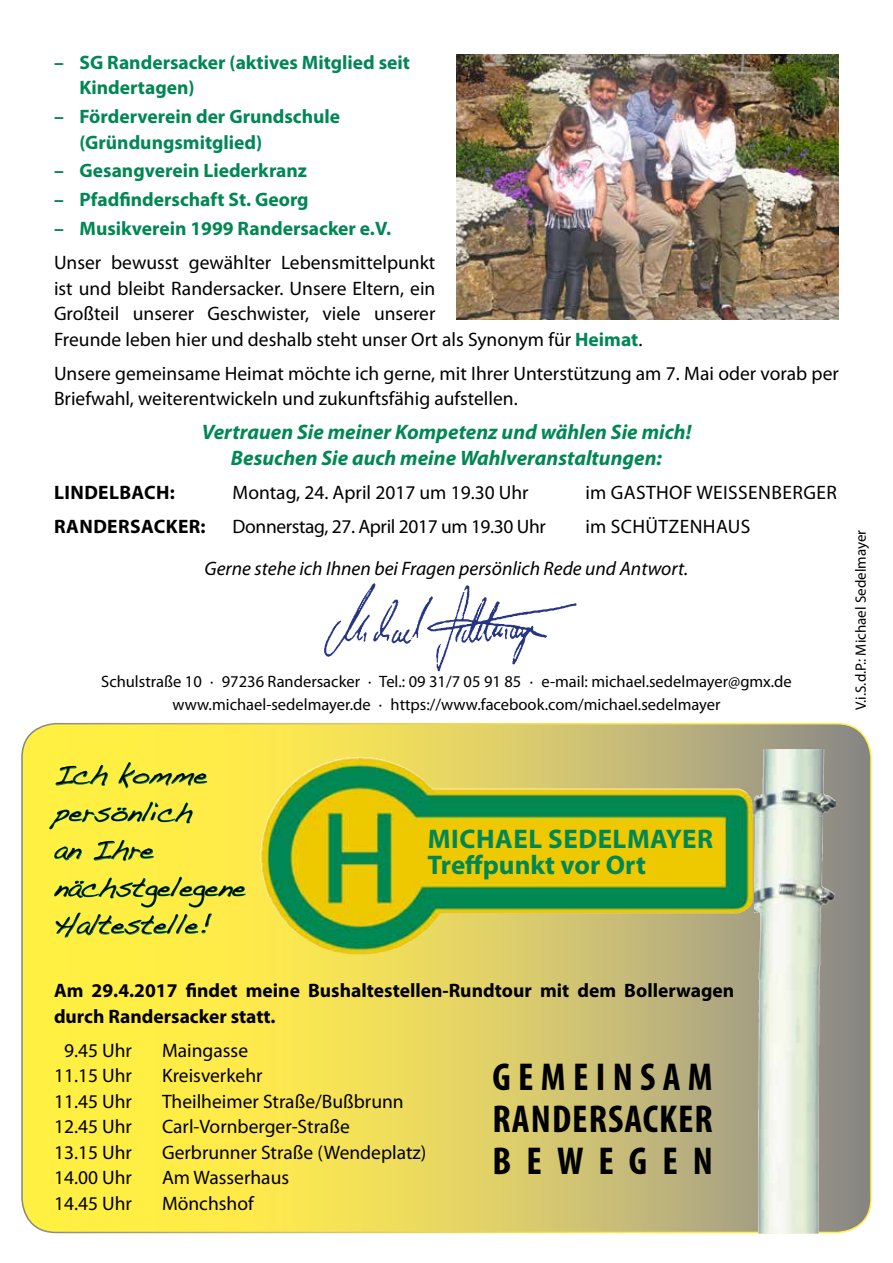
<style>
.page{position:relative;width:893px;height:1263px;background:#fff}
.page>*{position:absolute;margin:0;border:0;box-sizing:border-box;transform-origin:0 0}
.t1{font:700 condensed 39px/42px "Myriad Pro";letter-spacing:.185em;color:#000;text-align:justify}
.t2{font:27px/37.5px "Handwriting Dakota";color:#000}
.t3{font:700 27px/25.5px "Myriad Pro";letter-spacing:.02em;color:#008754}
.t4{font:italic 700 21px/25.5px "Myriad Pro";color:#008754;text-align:center}
.t5{font:19.5px/25.5px "Myriad Pro";color:#000}
.t6{font:700 19.5px/25.5px "Myriad Pro";color:#008754}
.t7{font:700 19.5px/25.5px "Myriad Pro";color:#000}
.t8{font:italic 19.5px "Myriad Pro";color:#000}
.t9{font:19.5px "Myriad Pro";letter-spacing:.02em;color:#000}
.t10{font:19.5px "Myriad Pro";letter-spacing:-.02em;color:#000}
.t11{font:700 19.5px "Myriad Pro";letter-spacing:.02em;color:#000}
.t12{font:16.5px/22.5px "Myriad Pro";color:#000;text-align:center}
.t13{font:15px "Myriad Pro";color:#000}
.s1{font-weight:700;color:#008754}
</style>
<div class="page">
<svg style="left:22px;top:724px;width:849px;height:508px;background:#d4cc56"></svg>
<img style="left:457px;top:54px;width:382px;height:265px">
<img style="left:324px;top:583px;width:253px;height:89px">
<svg style="left:55px;top:765px;width:53px;height:21px"></svg>
<svg style="left:118px;top:761px;width:90px;height:28px;background:#d5dc47"></svg>
<svg style="left:49px;top:801px;width:144px;height:28px;background:#d5dd45"></svg>
<svg style="left:54px;top:846px;width:28px;height:14px"></svg>
<svg style="left:94px;top:840px;width:61px;height:21px"></svg>
<svg style="left:54px;top:876px;width:193px;height:62px;background:#d7dd47"></svg>
<img style="left:260px;top:757px;width:98px;height:183px">
<img style="left:754px;top:749px;width:82px;height:433px">
<img style="left:758px;top:1181px;width:61px;height:52px">
<p class="t6" style="left:80px;top:49px;width:332px;text-indent:-26px">– SG Randersacker (aktives Mitglied seit<br>Kindertagen)</p>
<p class="t6" style="left:80px;top:103px;width:262px;text-indent:-26px">– Förderverein der Grundschule (Gründungsmitglied)</p>
<p class="t6" style="left:54px;top:157px;width:255px">– Gesangverein Liederkranz</p>
<p class="t6" style="left:54px;top:186px;width:256px">– Pfadfinderschaft St. Georg</p>
<p class="t6" style="left:54px;top:215px;width:339px">– Musikverein 1999 Randersacker e.V.</p>
<p class="t5" style="left:54px;top:250px;width:590px">Unser bewusst gewählter Lebensmittelpunkt<br>ist und bleibt Randersacker. Unsere Eltern, ein<br>Großteil unserer Geschwister, viele unserer<br>Freunde leben hier und deshalb steht unser Ort als Synonym für <span class="s1">Heimat</span>.</p>
<p class="t5" style="left:54px;top:360px;width:786px">Unsere gemeinsame Heimat möchte ich gerne, mit Ihrer Unterstützung am 7. Mai oder vorab per<br>Briefwahl, weiterentwickeln und zukunftsfähig aufstellen.</p>
<p class="t4" style="left:202px;top:419px;width:491px">Vertrauen Sie meiner Kompetenz und wählen Sie mich!<br>Besuchen Sie auch meine Wahlveranstaltungen:</p>
<p class="t11" style="left:54px;top:479px;width:122px">LINDELBACH:</p>
<p class="t5" style="left:233px;top:479px;width:298px">Montag, 24. April 2017 um 19.30 Uhr</p>
<p class="t9" style="left:585px;top:480px;width:253px">im GASTHOF WEISSENBERGER</p>
<p class="t11" style="left:54px;top:513px;width:153px">RANDERSACKER:</p>
<p class="t10" style="left:233px;top:514px;width:315px">Donnerstag, 27. April 2017 um 19.30 Uhr</p>
<p class="t9" style="left:585px;top:514px;width:166px">im SCHÜTZENHAUS</p>
<p class="t8" style="left:205px;top:557px;width:485px">Gerne stehe ich Ihnen bei Fragen persönlich Rede und Antwort.</p>
<p class="t12" style="left:101px;top:670px;width:692px">Schulstraße 10 · 97236 Randersacker · Tel.: 09 31/7 05 91 85 · e-mail: michael.sedelmayer@gmx.de www.michael-sedelmayer.de · https://www.facebook.com/michael.sedelmayer</p>
<p class="t13" style="left:852px;top:710px;width:182px;rotate:-90deg">V.i.S.d.P.: Michael Sedelmayer</p>
<h2 class="t2" style="left:54px;top:755px;width:193px">Ich komme persönlich<br>an Ihre nächstgelegene<br>Haltestelle!</h2>
<h2 class="t3" style="left:428px;top:825px;width:287px">MICHAEL SEDELMAYER<br>Treffpunkt vor Ort</h2>
<p class="t7" style="left:54px;top:977px;width:682px">Am 29.4.2017 findet meine Bushaltestellen-Rundtour mit dem Bollerwagen durch Randersacker statt.</p>
<p class="t5" style="left:64px;top:1037px;width:69px">9.45 Uhr</p>
<p class="t5" style="left:162px;top:1037px;width:88px">Maingasse</p>
<p class="t5" style="left:54px;top:1063px;width:79px">11.15 Uhr</p>
<p class="t5" style="left:162px;top:1063px;width:102px">Kreisverkehr</p>
<p class="t5" style="left:54px;top:1088px;width:79px">11.45 Uhr</p>
<p class="t5" style="left:162px;top:1088px;width:243px">Theilheimer Straße/Bußbrunn</p>
<p class="t5" style="left:54px;top:1114px;width:79px">12.45 Uhr</p>
<p class="t5" style="left:162px;top:1114px;width:189px">Carl-Vornberger-Straße</p>
<p class="t5" style="left:54px;top:1139px;width:79px">13.15 Uhr</p>
<p class="t5" style="left:162px;top:1139px;width:266px">Gerbrunner Straße (Wendeplatz)</p>
<p class="t5" style="left:54px;top:1165px;width:79px">14.00 Uhr</p>
<p class="t5" style="left:162px;top:1165px;width:129px">Am Wasserhaus</p>
<p class="t5" style="left:54px;top:1190px;width:79px">14.45 Uhr</p>
<p class="t5" style="left:162px;top:1190px;width:93px">Mönchshof</p>
<h1 class="t1" style="left:493px;top:1055px;width:222px">GEMEINSAM RANDERSACKER BEWEGEN</h1>
</div>
